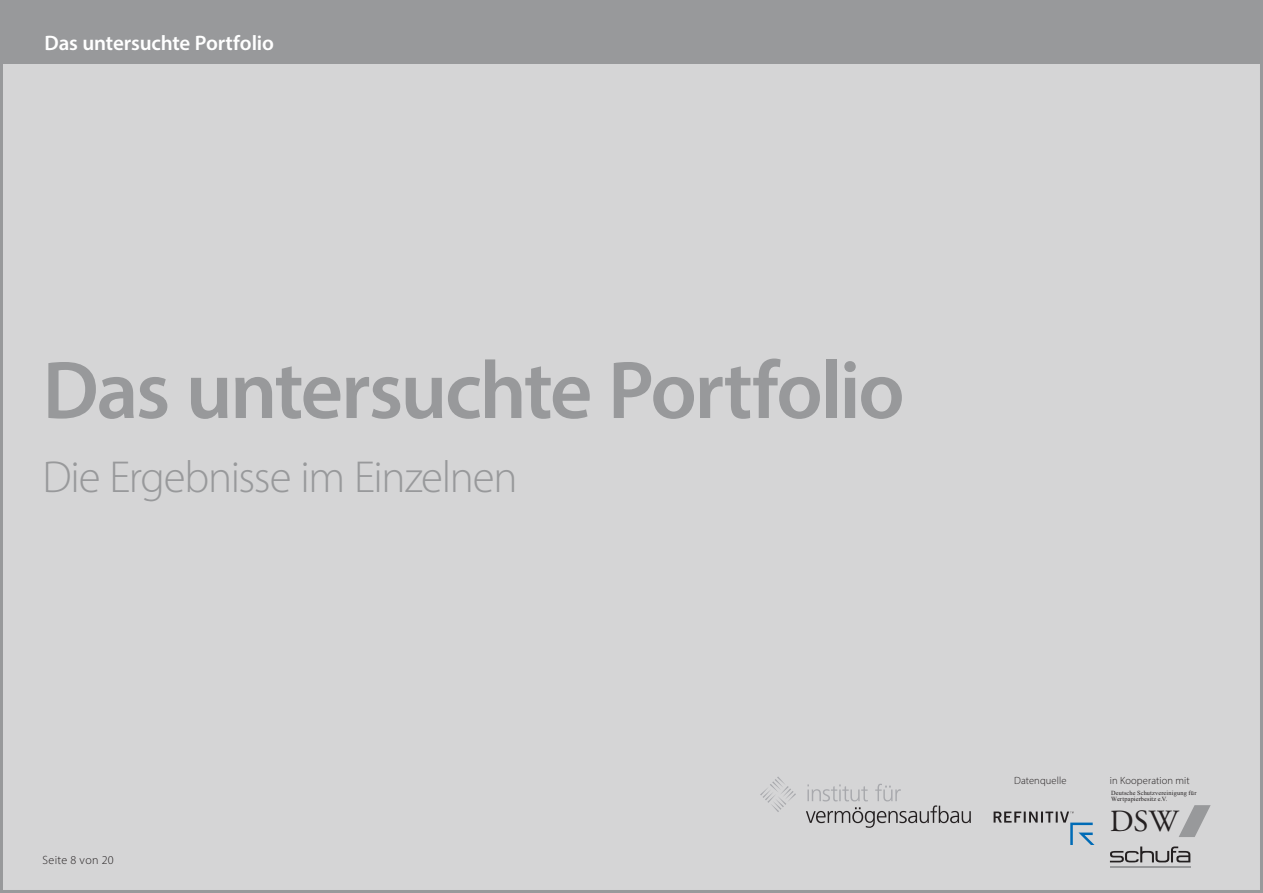
<style>
.page{position:relative;width:1263px;height:893px;background:#fff}
.page>*{position:absolute;margin:0;border:0;box-sizing:border-box;transform-origin:0 0}
.t1{font:600 82.5px "Myriad Pro";letter-spacing:-.03em;color:#98999b}
.t2{font:300 45px "Myriad Pro";letter-spacing:-.03em;color:#98999b}
.t3{font:30.75px "Adobe Garamond Pro";color:#231f20}
.t4{font:600 21px "Myriad Pro";letter-spacing:-.005em;color:#fff}
.t5{font:300 12px "Myriad Pro";letter-spacing:.03em;color:#231f20}
.t6{font:300 10.5px "Myriad Pro";letter-spacing:.01em;color:#231f20}
.t7{font:6.3px/6.6px "Times New Roman";letter-spacing:.02em;color:#231f20}
</style>
<div class="page">
<div style="left:2px;top:2px;width:1259px;height:889px;background:#d5d5d6"></div>
<div style="left:0;top:0;width:1263px;height:64px;background:#98999b"></div>
<svg style="left:1110px;top:846px;width:80px;height:16px"></svg>
<hr style="left:1110px;top:866px;width:80px;height:1px;background:#98999b">
<svg style="left:1179px;top:805px;width:32px;height:32px"></svg>
<svg style="left:993px;top:811px;width:101px;height:34px"></svg>
<svg style="left:806px;top:784px;width:165px;height:44px"></svg>
<svg style="left:760px;top:777px;width:36px;height:35px"></svg>
<p class="t4" style="left:45px;top:29px;width:231px">Das untersuchte Portfolio</p>
<p class="t1" style="left:43px;top:338px;width:864px">Das untersuchte Portfolio</p>
<p class="t2" style="left:43px;top:450px;width:476px">Die Ergebnisse im Einzelnen</p>
<p class="t5" style="left:43px;top:852px;width:73px">Seite 8 von 20</p>
<h3 class="t6" style="left:1014px;top:774px;width:54px">Datenquelle</h3>
<h3 class="t6" style="left:1110px;top:774px;width:81px">in Kooperation mit</h3>
<p class="t7" style="left:1111px;top:789px;width:87px">Deutsche Schutzvereinigung für<br>Wertpapierbesitz e.V.</p>
<h3 class="t3" style="left:1110px;top:803px;width:70px">DSW</h3>
</div>
